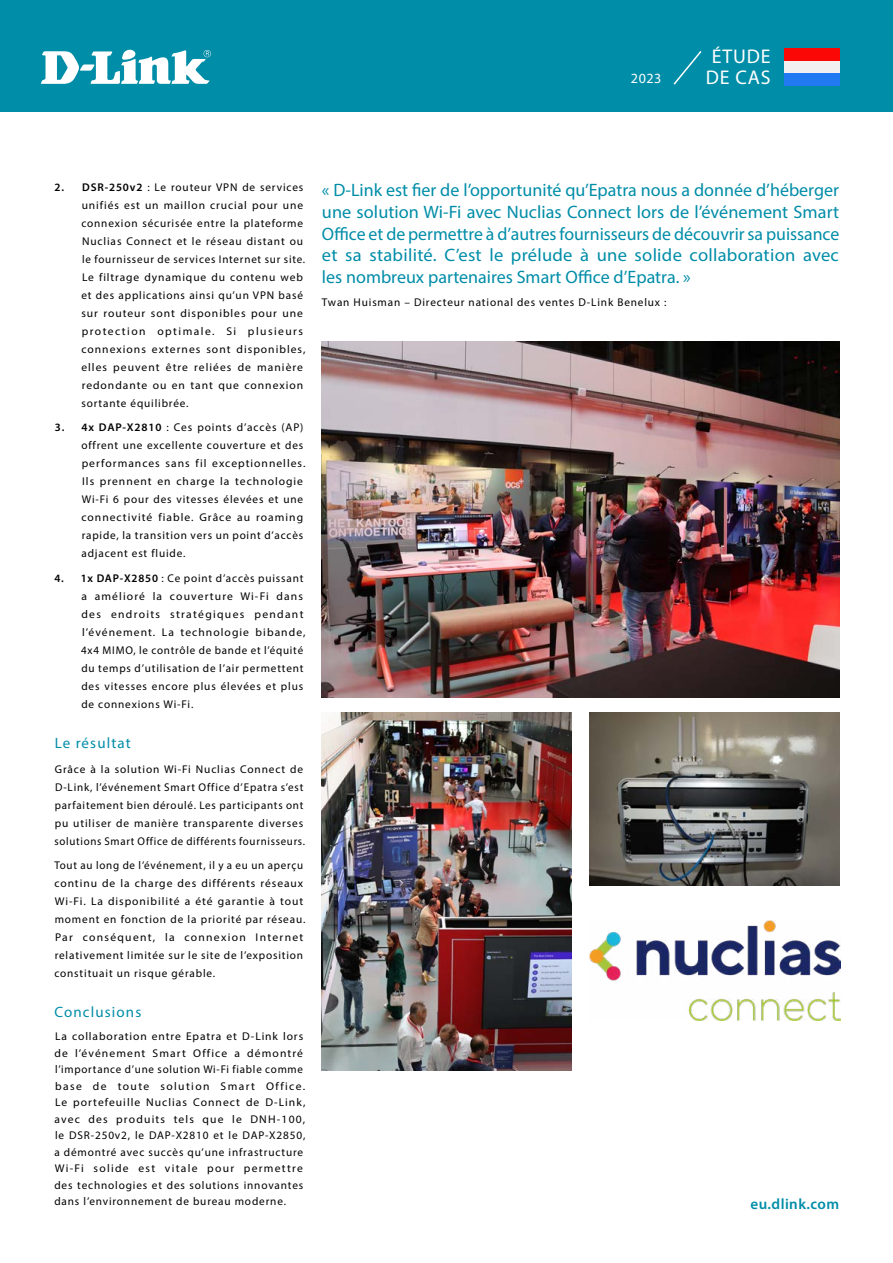
<style>
.page{position:relative;width:893px;height:1263px;background:#fff}
.page>*{position:absolute;margin:0;border:0;box-sizing:border-box;transform-origin:0 0}
.t1{font:19.8px "Myriad Pro";letter-spacing:.04em;color:#fff}
.t2{font:18px/21.6px "Myriad Pro";color:#008da8;text-align:justify}
.t3{font:15px "Myriad Pro";letter-spacing:.075em;color:#008da8}
.t4{font:600 15px "Myriad Pro";letter-spacing:.03em;color:#008da8}
.t5{font:14.1px "Myriad Pro";color:#fff}
.t6{font:11.25px/18px "Myriad Pro";letter-spacing:.075em;color:#000}
.s1{font-weight:600}
</style>
<div class="page">
<img style="left:590px;top:713px;width:249px;height:172px">
<img style="left:322px;top:713px;width:249px;height:357px">
<img style="left:321px;top:342px;width:518px;height:355px">
<img style="left:589px;top:920px;width:251px;height:100px">
<div style="left:0;top:0;width:893px;height:112px;background:#008da8"></div>
<svg style="left:41px;top:49px;width:170px;height:35px"></svg>
<svg style="left:673px;top:51px;width:29px;height:34px"></svg>
<div style="left:784px;top:61px;width:55px;height:12px;background:#f2f0f0"></div>
<div style="left:784px;top:73px;width:55px;height:12px;background:#217af2"></div>
<div style="left:784px;top:49px;width:55px;height:12px;background:#fa0805"></div>
<h1 class="t1" style="left:712px;top:44px;width:60px">ÉTUDE</h1>
<p class="t5" style="left:631px;top:70px;width:32px">2023</p>
<h1 class="t1" style="left:706px;top:65px;width:66px">DE CAS</h1>
<p class="t6" style="left:81px;top:178px;width:226px;text-indent:-27px"><span class="s1">2. DSR-250v2</span> : Le routeur VPN de services unifiés est un maillon crucial pour une connexion sécurisée entre la plateforme Nuclias Connect et le réseau distant ou le fournisseur de services Internet sur site.<br>Le filtrage dynamique du contenu web et des applications ainsi qu’un VPN basé sur routeur sont disponibles pour une protection optimale. Si plusieurs connexions externes sont disponibles, elles peuvent être reliées de manière redondante ou en tant que connexion sortante équilibrée.</p>
<p class="t6" style="left:81px;top:418px;width:225px;text-indent:-27px"><span class="s1">3. 4x DAP-X2810</span> : Ces points d’accès (AP) offrent une excellente couverture et des performances sans fil exceptionnelles.<br>Ils prennent en charge la technologie Wi-Fi 6 pour des vitesses élevées et une connectivité fiable. Grâce au roaming rapide, la transition vers un point d’accès adjacent est fluide.</p>
<p class="t6" style="left:81px;top:569px;width:226px;text-indent:-27px"><span class="s1">4. 1x DAP-X2850</span> : Ce point d’accès puissant a amélioré la couverture Wi-Fi dans des endroits stratégiques pendant l’événement. La technologie bibande, 4x4 MIMO, le contrôle de bande et l’équité du temps d’utilisation de l’air permettent des vitesses encore plus élevées et plus de connexions Wi-Fi.</p>
<h3 class="t3" style="left:55px;top:734px;width:77px">Le résultat</h3>
<p class="t6" style="left:54px;top:760px;width:252px">Grâce à la solution Wi-Fi Nuclias Connect de D-Link, l’événement Smart Office d’Epatra s’est parfaitement bien déroulé. Les participants ont pu utiliser de manière transparente diverses solutions Smart Office de différents fournisseurs.</p>
<p class="t6" style="left:54px;top:856px;width:252px">Tout au long de l’événement, il y a eu un aperçu continu de la charge des différents réseaux Wi-Fi. La disponibilité a été garantie à tout moment en fonction de la priorité par réseau.<br>Par conséquent, la connexion Internet relativement limitée sur le site de l’exposition constituait un risque gérable.</p>
<h3 class="t3" style="left:55px;top:1003px;width:88px">Conclusions</h3>
<p class="t6" style="left:54px;top:1028px;width:253px;line-height:16.5px">La collaboration entre Epatra et D-Link lors de l’événement Smart Office a démontré l’importance d’une solution Wi-Fi fiable comme base de toute solution Smart Office.<br>Le portefeuille Nuclias Connect de D-Link, avec des produits tels que le DNH-100, le DSR-250v2, le DAP-X2810 et le DAP-X2850, a démontré avec succès qu’une infrastructure Wi-Fi solide est vitale pour permettre des technologies et des solutions innovantes dans l’environnement de bureau moderne.</p>
<p class="t2" style="left:322px;top:179px;width:519px">« D-Link est fier de l’opportunité qu’Epatra nous a donnée d’héberger une solution Wi-Fi avec Nuclias Connect lors de l’événement Smart Office et de permettre à d’autres fournisseurs de découvrir sa puissance et sa stabilité. C’est le prélude à une solide collaboration avec les nombreux partenaires Smart Office d’Epatra. »</p>
<p class="t6" style="left:322px;top:293px;width:346px">Twan Huisman – Directeur national des ventes D-Link Benelux :</p>
<h3 class="t4" style="left:750px;top:1195px;width:90px">eu.dlink.com</h3>
</div>
